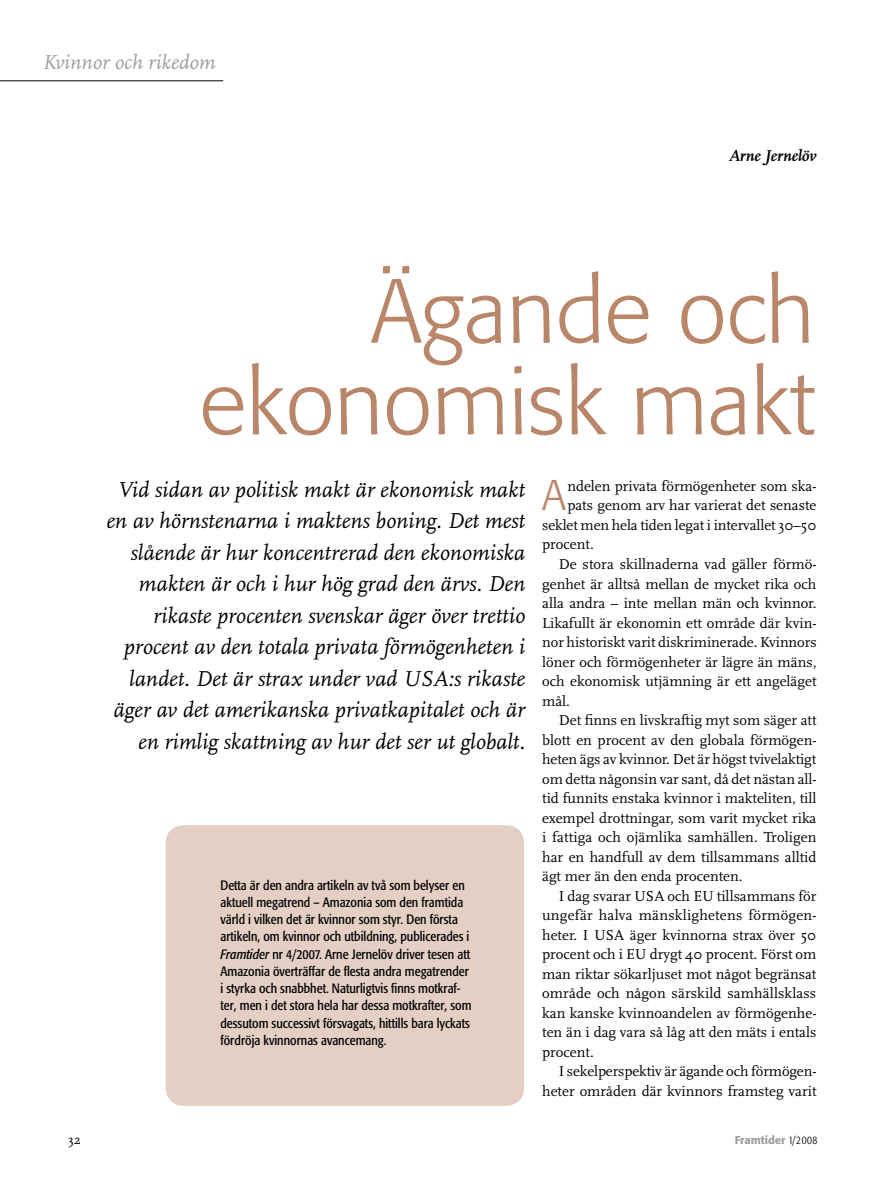
<style>
.page{position:relative;width:893px;height:1191px;background:#fff}
.page>*{position:absolute;margin:0;border:0;box-sizing:border-box;transform-origin:0 0}
.t1{font:300 90px/91.5px "Formata";color:#b98669;text-align:right}
.t2{font:300 42.45px "Formata";color:#b98669}
.t3{font:italic 22.5px/31.5px "Scala";color:#000;text-align:right}
.t4{font:italic 21px "Scala";color:#9c9d9f}
.t5{font:italic 700 16.5px "Scala";color:#000}
.t6{font:15px "Scala";color:#000}
.t7{font:condensed 13.5px/17.2px "Formata";color:#000}
.t8{font:13.5px "Scala";color:#000}
.t9{font:500 11.25px "Formata";color:#9c9d9f}
.s1{font-style:italic}
.s2{font-weight:300;font-stretch:condensed;color:#000}
</style>
<div class="page">
<hr style="left:0;top:81px;width:223px;height:1px;background:#000">
<div style="left:166px;top:825px;width:358px;height:281px;background:#e3cfc3;border-radius:18px"></div>
<h3 class="t4" style="left:43px;top:51px;width:175px">Kvinnor och rikedom</h3>
<p class="t5" style="left:729px;top:146px;width:89px">Arne Jernelöv</p>
<h1 class="t1" style="left:199px;top:266px;width:617px">Ägande och ekonomisk makt</h1>
<p class="t3" style="left:106px;top:474px;width:420px">Vid sidan av politisk makt är ekonomisk makt en av hörnstenarna i maktens boning. Det mest slående är hur koncentrerad den ekonomiska makten är och i hur hög grad den ärvs. Den rikaste procenten svenskar äger över trettio procent av den totala privata förmögenheten i landet. Det är strax under vad USA:s rikaste äger av det amerikanska privatkapitalet och är en rimlig skattning av hur det ser ut globalt.</p>
<h2 class="t2" style="left:542px;top:471px;width:25px">A</h2>
<p class="t6" style="left:567px;top:478px;width:251px">ndelen privata förmögenheter som ska-</p>
<p class="t6" style="left:567px;top:497px;width:251px">pats genom arv har varierat det senaste</p>
<p class="t6" style="left:542px;top:517px;width:276px">seklet men hela tiden legat i intervallet 30–50</p>
<p class="t6" style="left:542px;top:536px;width:53px">procent.</p>
<p class="t6" style="left:559px;top:556px;width:259px">De stora skillnaderna vad gäller förmö-</p>
<p class="t6" style="left:542px;top:575px;width:276px">genhet är alltså mellan de mycket rika och</p>
<p class="t6" style="left:542px;top:595px;width:276px">alla andra – inte mellan män och kvinnor.</p>
<p class="t6" style="left:542px;top:614px;width:276px">Likafullt är ekonomin ett område där kvin-</p>
<p class="t6" style="left:542px;top:634px;width:276px">nor historiskt varit diskriminerade. Kvinnors</p>
<p class="t6" style="left:542px;top:653px;width:276px">löner och förmögenheter är lägre än mäns,</p>
<p class="t6" style="left:542px;top:673px;width:276px">och ekonomisk utjämning är ett angeläget</p>
<p class="t6" style="left:542px;top:692px;width:29px">mål.</p>
<p class="t6" style="left:559px;top:712px;width:259px">Det finns en livskraftig myt som säger att</p>
<p class="t6" style="left:542px;top:731px;width:275px">blott en procent av den globala förmögen-</p>
<p class="t6" style="left:542px;top:751px;width:276px">heten ägs av kvinnor. Det är högst tvivelaktigt</p>
<p class="t6" style="left:542px;top:770px;width:276px">om detta någonsin var sant, då det nästan all-</p>
<p class="t6" style="left:542px;top:790px;width:276px">tid funnits enstaka kvinnor i makteliten, till</p>
<p class="t6" style="left:542px;top:809px;width:276px">exempel drottningar, som varit mycket rika</p>
<p class="t6" style="left:542px;top:829px;width:276px">i fattiga och ojämlika samhällen. Troligen</p>
<p class="t6" style="left:542px;top:848px;width:276px">har en handfull av dem tillsammans alltid</p>
<p class="t6" style="left:542px;top:868px;width:202px">ägt mer än den enda procenten.</p>
<p class="t6" style="left:559px;top:887px;width:259px">I dag svarar USA och EU tillsammans för</p>
<p class="t6" style="left:542px;top:907px;width:276px">ungefär halva mänsklighetens förmögen-</p>
<p class="t6" style="left:542px;top:926px;width:276px">heter. I USA äger kvinnorna strax över 50</p>
<p class="t6" style="left:542px;top:946px;width:276px">procent och i EU drygt 40 procent. Först om</p>
<p class="t6" style="left:542px;top:965px;width:276px">man riktar sökarljuset mot något begränsat</p>
<p class="t6" style="left:542px;top:985px;width:276px">område och någon särskild samhällsklass</p>
<p class="t6" style="left:542px;top:1004px;width:276px">kan kanske kvinnoandelen av förmögenhe-</p>
<p class="t6" style="left:542px;top:1024px;width:276px">ten än i dag vara så låg att den mäts i entals</p>
<p class="t6" style="left:542px;top:1043px;width:53px">procent.</p>
<p class="t6" style="left:559px;top:1063px;width:259px">I sekelperspektiv är ägande och förmögen-</p>
<p class="t6" style="left:542px;top:1082px;width:276px">heter områden där kvinnors framsteg varit</p>
<p class="t7" style="left:220px;top:876px;width:253px">Detta är den andra artikeln av två som belyser en aktuell megatrend – Amazonia som den framtida värld i vilken det är kvinnor som styr. Den första artikeln, om kvinnor och utbildning, publicerades i <span class="s1">Framtider</span> nr 4/2007. Arne Jernelöv driver tesen att Amazonia överträffar de flesta andra megatrender i styrka och snabbhet. Naturligtvis finns motkraf&shy;ter, men i det stora hela har dessa motkrafter, som dessutom successivt försvagats, hittills bara lyckats fördröja kvinnornas avancemang.</p>
<p class="t8" style="left:68px;top:1132px;width:14px">32</p>
<p class="t9" style="left:735px;top:1133px;width:84px">Framtider <span class="s2">1/2008</span></p>
</div>
